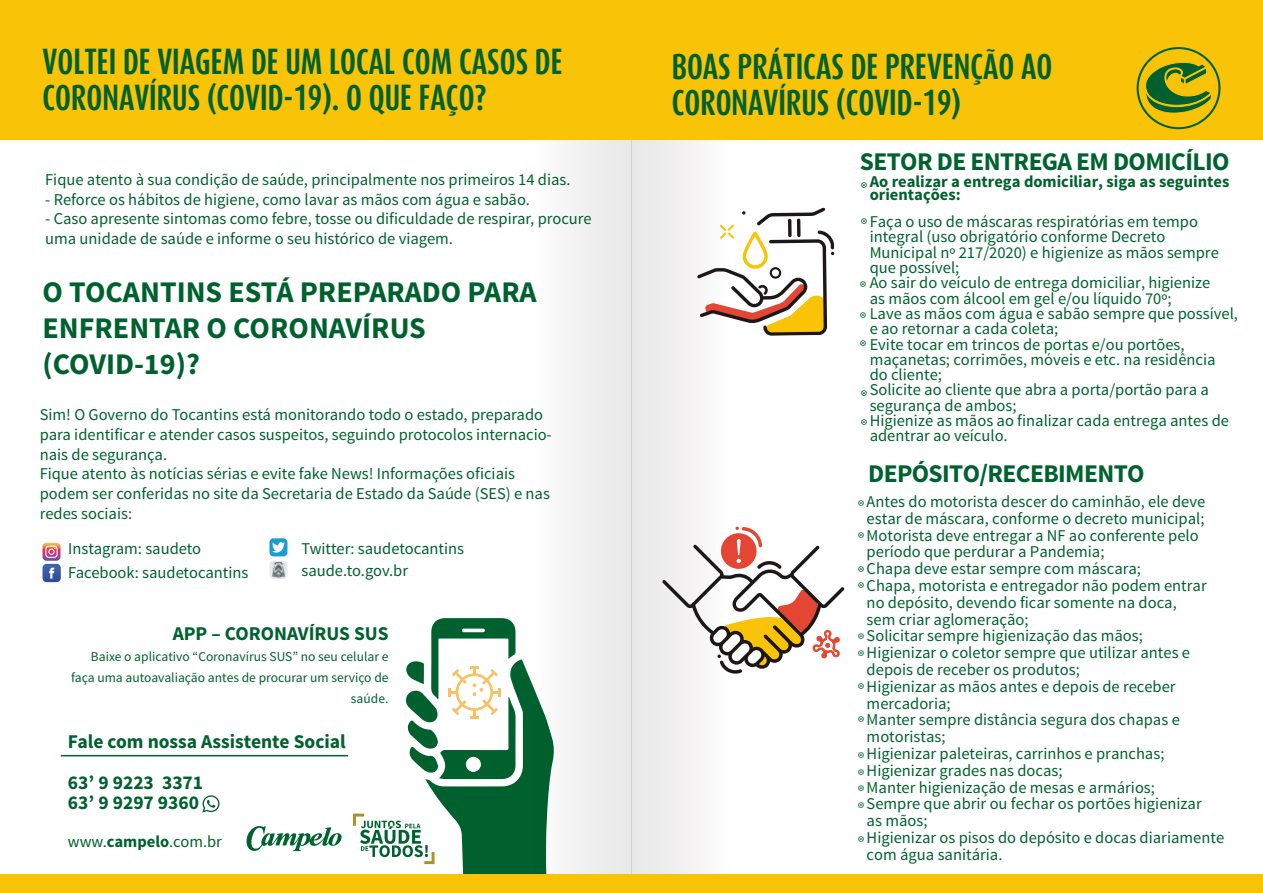
<style>
.page{position:relative;width:1263px;height:893px;background:#fff}
.page>*{position:absolute;margin:0;border:0;box-sizing:border-box;transform-origin:0 0}
.t1{font:700 30px/36px "Dax Compact";color:#00612e}
.t2{font:700 30px/36px "Source Sans Pro";color:#00612e}
.t3{font:700 25.5px "Source Sans Pro";letter-spacing:-.025em;color:#00622f}
.t4{font:700 19.5px/40.8px "Source Sans Pro";color:#00612e}
.t5{font:16.5px/19.8px "Source Sans Pro";color:#00612e}
.t6{font:700 16.5px/12.3px "Source Sans Pro";color:#00612e}
.t7{font:15px "Source Sans Pro";color:#00612e}
.t8{font:13.5px/21px "Source Sans Pro";color:#00612e;text-align:right}
.s1{font-weight:700}
.s2{font-size:15px}
</style>
<div class="page">
<div style="left:631px;top:0;width:98px;height:893px;background:linear-gradient(to right,#e7e6e6,#fdfcfd)"></div>
<div style="left:533px;top:0;width:98px;height:893px;background:linear-gradient(to right,#fefdfe,#e8e7e7)"></div>
<div style="left:0;top:0;width:1263px;height:139px;background:#f9c308"></div>
<svg style="left:697px;top:207px;width:138px;height:129px"></svg>
<svg style="left:662px;top:527px;width:182px;height:147px"></svg>
<svg style="left:353px;top:618px;width:201px;height:256px"></svg>
<svg style="left:247px;top:826px;width:95px;height:25px"></svg>
<div style="left:0;top:874px;width:1263px;height:19px;background:#f9c308"></div>
<svg style="left:43px;top:543px;width:18px;height:39px"></svg>
<div style="left:269px;top:538px;width:18px;height:18px;background:#1d9dce;border-radius:4px"></div>
<svg style="left:272px;top:542px;width:13px;height:11px"></svg>
<div style="left:269px;top:561px;width:18px;height:18px;background:#e8e9e9;border-radius:4px"></div>
<img style="left:272px;top:562px;width:13px;height:16px">
<svg style="left:202px;top:795px;width:18px;height:18px"></svg>
<hr style="left:61px;top:755px;width:287px;height:1px;background:#00612e">
<svg style="left:1136px;top:47px;width:85px;height:83px"></svg>
<h1 class="t1" style="left:43px;top:43px;width:521px">VOLTEI DE VIAGEM DE UM LOCAL COM CASOS DE<br>CORONAVÍRUS (COVID-19). O QUE FAÇO?</h1>
<p class="t5" style="left:45px;top:170px;width:527px">Fique atento à sua condição de saúde, principalmente nos primeiros 14 dias.</p>
<p class="t5" style="left:45px;top:190px;width:486px">- Reforce os hábitos de higiene, como lavar as mãos com água e sabão.</p>
<p class="t5" style="left:45px;top:209px;width:548px">- Caso apresente sintomas como febre, tosse ou dificuldade de respirar, procure uma unidade de saúde e informe o seu histórico de viagem.</p>
<h1 class="t2" style="left:43px;top:275px;width:496px">O TOCANTINS ESTÁ PREPARADO PARA<br>ENFRENTAR O CORONAVÍRUS (COVID-19)?</h1>
<p class="t5" style="left:40px;top:405px;width:513px">Sim! O Governo do Tocantins está monitorando todo o estado, preparado para identificar e atender casos suspeitos, seguindo protocolos internacio&shy;nais de segurança.<br>Fique atento às notícias sérias e evite fake News! Informações oficiais podem ser conferidas no site da Secretaria de Estado da Saúde (SES) e nas redes sociais:</p>
<p class="t5" style="left:68px;top:536px;width:182px;line-height:24px">Instagram: saudeto<br>Facebook: saudetocantins</p>
<p class="t5" style="left:301px;top:537px;width:164px;line-height:22.5px">Twitter: saudetocantins saude.to.gov.br</p>
<p class="t4" style="left:173px;top:614px;width:217px">APP – CORONAVÍRUS SUS</p>
<p class="t8" style="left:71px;top:647px;width:319px">Baixe o aplicativo “Coronavírus SUS” no seu celular e faça uma autoavaliação antes de procurar um serviço de saúde.</p>
<p class="t4" style="left:68px;top:722px;width:279px">Fale com nossa Assistente Social<br>63’ 9 9223 3371</p>
<p class="t4" style="left:68px;top:783px;width:133px">63’ 9 9297 9360</p>
<p class="t5" style="left:68px;top:832px;width:156px">www.<span class="s1">campelo</span>.com.br</p>
<h1 class="t1" style="left:672px;top:48px;width:382px">BOAS PRÁTICAS DE PREVENÇÃO AO<br>CORONAVÍRUS (COVID-19)</h1>
<h2 class="t3" style="left:860px;top:146px;width:371px">SETOR DE ENTREGA EM DOMICÍLIO</h2>
<p class="t6" style="left:870px;top:176px;width:361px">Ao realizar a entrega domiciliar, siga as seguintes orientações:</p>
<p class="t5" style="left:870px;top:212px;width:330px">Faça o uso de máscaras respiratórias em tempo</p>
<p class="t5" style="left:870px;top:227px;width:297px">integral (uso obrigatório conforme Decreto</p>
<p class="t5" style="left:870px;top:243px;width:351px">Municipal nº 217/2020) e higienize as mãos sempre</p>
<p class="t5" style="left:870px;top:258px;width:91px">que possível;</p>
<p class="t5" style="left:860px;top:273px;width:352px"><span class="s2">◉</span> Ao sair do veículo de entrega domiciliar, higienize</p>
<p class="t5" style="left:870px;top:289px;width:303px">as mãos com álcool em gel e/ou líquido 70º;</p>
<p class="t5" style="left:860px;top:304px;width:380px"><span class="s2">◉</span> Lave as mãos com água e sabão sempre que possível,</p>
<p class="t5" style="left:870px;top:319px;width:190px">e ao retornar a cada coleta;</p>
<p class="t5" style="left:870px;top:334px;width:316px">Evite tocar em trincos de portas e/ou portões,</p>
<p class="t5" style="left:870px;top:350px;width:347px">maçanetas; corrimões, móveis e etc. na residência</p>
<p class="t5" style="left:870px;top:365px;width:74px">do cliente;</p>
<p class="t5" style="left:870px;top:380px;width:341px">Solicite ao cliente que abra a porta/portão para a</p>
<p class="t5" style="left:870px;top:396px;width:148px">segurança de ambos;</p>
<p class="t5" style="left:861px;top:411px;width:370px"><span class="s2">◉</span> Higienize as mãos ao finalizar cada entrega antes de</p>
<p class="t5" style="left:870px;top:426px;width:140px">adentrar ao veículo.</p>
<p class="t7" style="left:861px;top:175px;width:8px">◉</p>
<p class="t7" style="left:861px;top:210px;width:8px">◉</p>
<p class="t7" style="left:860px;top:333px;width:8px">◉</p>
<p class="t7" style="left:861px;top:383px;width:8px">◉</p>
<h2 class="t3" style="left:868px;top:457px;width:278px">DEPÓSITO/RECEBIMENTO</h2>
<p class="t5" style="left:858px;top:492px;width:349px"><span class="s2">◉</span> Antes do motorista descer do caminhão, ele deve</p>
<p class="t5" style="left:867px;top:509px;width:339px">estar de máscara, conforme o decreto municipal;</p>
<p class="t5" style="left:867px;top:525px;width:334px">Motorista deve entregar a NF ao conferente pelo</p>
<p class="t5" style="left:867px;top:542px;width:239px">período que perdurar a Pandemia;</p>
<p class="t5" style="left:858px;top:559px;width:285px"><span class="s2">◉</span> Chapa deve estar sempre com máscara;</p>
<p class="t5" style="left:867px;top:576px;width:342px">Chapa, motorista e entregador não podem entrar</p>
<p class="t5" style="left:867px;top:593px;width:312px">no depósito, devendo ficar somente na doca,</p>
<p class="t5" style="left:867px;top:609px;width:163px">sem criar aglomeração;</p>
<p class="t5" style="left:858px;top:626px;width:287px"><span class="s2">◉</span> Solicitar sempre higienização das mãos;</p>
<p class="t5" style="left:858px;top:643px;width:334px"><span class="s2">◉</span> Higienizar o coletor sempre que utilizar antes e</p>
<p class="t5" style="left:867px;top:660px;width:215px">depois de receber os produtos;</p>
<p class="t5" style="left:867px;top:677px;width:311px">Higienizar as mãos antes e depois de receber</p>
<p class="t5" style="left:867px;top:693px;width:86px">mercadoria;</p>
<p class="t5" style="left:867px;top:710px;width:315px">Manter sempre distância segura dos chapas e</p>
<p class="t5" style="left:867px;top:727px;width:80px">motoristas;</p>
<p class="t5" style="left:858px;top:744px;width:308px"><span class="s2">◉</span> Higienizar paleteiras, carrinhos e pranchas;</p>
<p class="t5" style="left:858px;top:761px;width:206px"><span class="s2">◉</span> Higienizar grades nas docas;</p>
<p class="t5" style="left:858px;top:777px;width:299px"><span class="s2">◉</span> Manter higienização de mesas e armários;</p>
<p class="t5" style="left:858px;top:794px;width:346px"><span class="s2">◉</span> Sempre que abrir ou fechar os portões higienizar</p>
<p class="t5" style="left:867px;top:811px;width:62px">as mãos;</p>
<p class="t5" style="left:858px;top:828px;width:368px"><span class="s2">◉</span> Higienizar os pisos do depósito e docas diariamente</p>
<p class="t5" style="left:867px;top:845px;width:137px">com água sanitária.</p>
<p class="t7" style="left:858px;top:524px;width:8px">◉</p>
<p class="t7" style="left:858px;top:575px;width:8px">◉</p>
<p class="t7" style="left:858px;top:676px;width:8px">◉</p>
<p class="t7" style="left:858px;top:709px;width:8px">◉</p>
</div>
